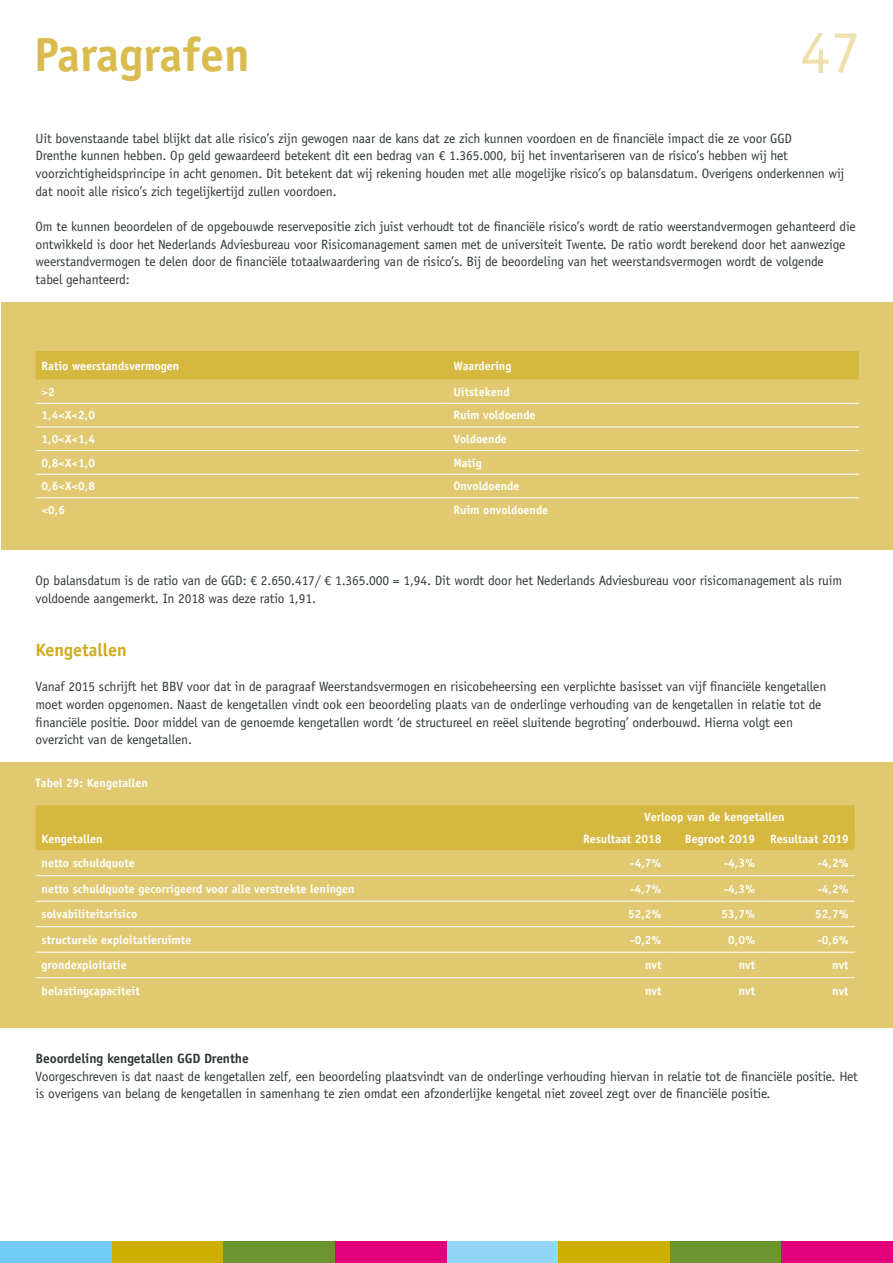
<style>
.page{position:relative;width:893px;height:1263px;background:#fff}
.page>*{position:absolute;margin:0;border:0;box-sizing:border-box;transform-origin:0 0}
.t1{font:60px "Officina Sans Std";color:#ede0ac}
.t2{font:700 48px "Officina Sans Std";color:#d9bc4d}
.t3{font:700 18px "Officina Sans Std";color:#cfaa1e}
.t4{font:13.5px/17.7px "Officina Sans Std";letter-spacing:-.01em;color:#303a34}
.t5{font:700 13.5px "Officina Sans Std";letter-spacing:-.01em;color:#303a34}
.t6{font:700 12px "Officina Sans Std";color:#fff}
</style>
<div class="page">
<div style="left:111px;top:1242px;width:112px;height:21px;background:#ccaf01"></div>
<div style="left:223px;top:1242px;width:112px;height:21px;background:#69942e"></div>
<div style="left:446px;top:1242px;width:112px;height:21px;background:#93d5f6"></div>
<div style="left:335px;top:1242px;width:111px;height:21px;background:#e3007a"></div>
<div style="left:0;top:1242px;width:112px;height:21px;background:#71cbf4"></div>
<div style="left:558px;top:1242px;width:112px;height:21px;background:#ccaf01"></div>
<div style="left:670px;top:1242px;width:111px;height:21px;background:#69942e"></div>
<div style="left:781px;top:1242px;width:112px;height:21px;background:#e3007a"></div>
<div style="left:0;top:762px;width:893px;height:266px;background:#e0c971"></div>
<div style="left:2px;top:302px;width:891px;height:248px;background:#e0c971"></div>
<div style="left:36px;top:351px;width:823px;height:29px;background:#d6b841"></div>
<svg style="left:36px;top:402px;width:823px;height:97px"></svg>
<hr style="left:36px;top:403px;width:411px;height:1px;background:#fff">
<hr style="left:447px;top:403px;width:412px;height:1px;background:#fff">
<hr style="left:36px;top:427px;width:411px;height:1px;background:#fff">
<hr style="left:447px;top:427px;width:412px;height:1px;background:#fff">
<hr style="left:36px;top:450px;width:411px;height:1px;background:#fff">
<hr style="left:447px;top:450px;width:412px;height:1px;background:#fff">
<hr style="left:36px;top:474px;width:411px;height:1px;background:#fff">
<hr style="left:447px;top:474px;width:412px;height:1px;background:#fff">
<hr style="left:36px;top:497px;width:411px;height:1px;background:#fff">
<hr style="left:447px;top:497px;width:412px;height:1px;background:#fff">
<div style="left:36px;top:805px;width:819px;height:45px;background:#d6b841"></div>
<svg style="left:36px;top:876px;width:819px;height:103px"></svg>
<hr style="left:36px;top:875px;width:538px;height:1px;background:#fff">
<hr style="left:574px;top:875px;width:94px;height:1px;background:#fff">
<hr style="left:668px;top:875px;width:93px;height:1px;background:#fff">
<hr style="left:761px;top:875px;width:94px;height:1px;background:#fff">
<hr style="left:36px;top:901px;width:538px;height:1px;background:#fff">
<hr style="left:574px;top:901px;width:94px;height:1px;background:#fff">
<hr style="left:668px;top:901px;width:93px;height:1px;background:#fff">
<hr style="left:761px;top:901px;width:94px;height:1px;background:#fff">
<hr style="left:36px;top:926px;width:538px;height:1px;background:#fff">
<hr style="left:574px;top:926px;width:94px;height:1px;background:#fff">
<hr style="left:668px;top:926px;width:93px;height:1px;background:#fff">
<hr style="left:761px;top:926px;width:94px;height:1px;background:#fff">
<hr style="left:36px;top:952px;width:538px;height:1px;background:#fff">
<hr style="left:574px;top:952px;width:94px;height:1px;background:#fff">
<hr style="left:668px;top:952px;width:93px;height:1px;background:#fff">
<hr style="left:761px;top:952px;width:94px;height:1px;background:#fff">
<hr style="left:36px;top:977px;width:538px;height:1px;background:#fff">
<hr style="left:574px;top:977px;width:94px;height:1px;background:#fff">
<hr style="left:668px;top:977px;width:93px;height:1px;background:#fff">
<hr style="left:761px;top:977px;width:94px;height:1px;background:#fff">
<h2 class="t2" style="left:34px;top:25px;width:218px">Paragrafen</h2>
<h1 class="t1" style="left:800px;top:17px;width:61px">47</h1>
<p class="t4" style="left:36px;top:129px;width:810px">Uit bovenstaande tabel blijkt dat alle risico’s zijn gewogen naar de kans dat ze zich kunnen voordoen en de financiële impact die ze voor GGD<br>Drenthe kunnen hebben. Op geld gewaardeerd betekent dit een bedrag van € 1.365.000, bij het inventariseren van de risico’s hebben wij het voorzichtigheidsprincipe in acht genomen. Dit betekent dat wij rekening houden met alle mogelijke risico’s op balansdatum. Overigens onderkennen wij dat nooit alle risico’s zich tegelijkertijd zullen voordoen.</p>
<p class="t4" style="left:36px;top:218px;width:822px">Om te kunnen beoordelen of de opgebouwde reservepositie zich juist verhoudt tot de financiële risico’s wordt de ratio weerstandvermogen gehanteerd die ontwikkeld is door het Nederlands Adviesbureau voor Risicomanagement samen met de universiteit Twente. De ratio wordt berekend door het aanwezige weerstandvermogen te delen door de financiële totaalwaardering van de risico’s. Bij de beoordeling van het weerstandsvermogen wordt de volgende<br>tabel gehanteerd:</p>
<p class="t6" style="left:42px;top:358px;width:139px">Ratio weerstandsvermogen</p>
<p class="t6" style="left:453px;top:358px;width:59px">Waardering</p>
<p class="t6" style="left:42px;top:384px;width:15px">&gt;2</p>
<p class="t6" style="left:453px;top:384px;width:58px">Uitstekend</p>
<p class="t6" style="left:42px;top:408px;width:55px">1,4&lt;X&lt;2,0</p>
<p class="t6" style="left:453px;top:408px;width:84px">Ruim voldoende</p>
<p class="t6" style="left:42px;top:431px;width:55px">1,0&lt;X&lt;1,4</p>
<p class="t6" style="left:453px;top:431px;width:55px">Voldoende</p>
<p class="t6" style="left:42px;top:455px;width:55px">0,8&lt;X&lt;1,0</p>
<p class="t6" style="left:453px;top:455px;width:30px">Matig</p>
<p class="t6" style="left:42px;top:479px;width:55px">0,6&lt;X&lt;0,8</p>
<p class="t6" style="left:453px;top:479px;width:68px">Onvoldoende</p>
<p class="t6" style="left:42px;top:502px;width:25px">&lt;0,6</p>
<p class="t6" style="left:453px;top:502px;width:96px">Ruim onvoldoende</p>
<p class="t4" style="left:36px;top:572px;width:808px">Op balansdatum is de ratio van de GGD: € 2.650.417/ € 1.365.000 = 1,94. Dit wordt door het Nederlands Adviesbureau voor risicomanagement als ruim voldoende aangemerkt. In 2018 was deze ratio 1,91.</p>
<h3 class="t3" style="left:36px;top:638px;width:93px">Kengetallen</h3>
<p class="t4" style="left:36px;top:678px;width:792px">Vanaf 2015 schrijft het BBV voor dat in de paragraaf Weerstandsvermogen en risicobeheersing een verplichte basisset van vijf financiële kengetallen moet worden opgenomen. Naast de kengetallen vindt ook een beoordeling plaats van de onderlinge verhouding van de kengetallen in relatie tot de financiële positie. Door middel van de genoemde kengetallen wordt ‘de structureel en reëel sluitende begroting’ onderbouwd. Hierna volgt een overzicht van de kengetallen.</p>
<p class="t6" style="left:36px;top:775px;width:114px">Tabel 29: Kengetallen</p>
<p class="t6" style="left:644px;top:809px;width:142px">Verloop van de kengetallen</p>
<p class="t6" style="left:42px;top:832px;width:63px">Kengetallen</p>
<p class="t6" style="left:583px;top:832px;width:80px">Resultaat 2018</p>
<p class="t6" style="left:685px;top:832px;width:72px">Begroot 2019</p>
<p class="t6" style="left:770px;top:832px;width:80px">Resultaat 2019</p>
<p class="t6" style="left:42px;top:856px;width:95px">netto schuldquote</p>
<p class="t6" style="left:630px;top:856px;width:33px">-4,7%</p>
<p class="t6" style="left:724px;top:856px;width:33px">-4,3%</p>
<p class="t6" style="left:817px;top:856px;width:33px">-4,2%</p>
<p class="t6" style="left:42px;top:881px;width:315px">netto schuldquote gecorrigeerd voor alle verstrekte leningen</p>
<p class="t6" style="left:630px;top:881px;width:33px">-4,7%</p>
<p class="t6" style="left:724px;top:881px;width:33px">-4,3%</p>
<p class="t6" style="left:817px;top:881px;width:33px">-4,2%</p>
<p class="t6" style="left:42px;top:907px;width:97px">solvabiliteitsrisico</p>
<p class="t6" style="left:628px;top:907px;width:35px">52,2%</p>
<p class="t6" style="left:722px;top:907px;width:35px">53,7%</p>
<p class="t6" style="left:815px;top:907px;width:35px">52,7%</p>
<p class="t6" style="left:42px;top:932px;width:151px">structurele exploitatieruimte</p>
<p class="t6" style="left:630px;top:932px;width:33px">-0,2%</p>
<p class="t6" style="left:728px;top:932px;width:28px">0,0%</p>
<p class="t6" style="left:817px;top:932px;width:33px">-0,6%</p>
<p class="t6" style="left:42px;top:958px;width:87px">grondexploitatie</p>
<p class="t6" style="left:645px;top:958px;width:18px">nvt</p>
<p class="t6" style="left:739px;top:958px;width:18px">nvt</p>
<p class="t6" style="left:832px;top:958px;width:18px">nvt</p>
<p class="t6" style="left:42px;top:983px;width:100px">belastingcapaciteit</p>
<p class="t6" style="left:645px;top:983px;width:18px">nvt</p>
<p class="t6" style="left:739px;top:983px;width:18px">nvt</p>
<p class="t6" style="left:832px;top:983px;width:18px">nvt</p>
<p class="t5" style="left:36px;top:1050px;width:215px">Beoordeling kengetallen GGD Drenthe</p>
<p class="t4" style="left:36px;top:1067px;width:824px">Voorgeschreven is dat naast de kengetallen zelf, een beoordeling plaatsvindt van de onderlinge verhouding hiervan in relatie tot de financiële positie. Het is overigens van belang de kengetallen in samenhang te zien omdat een afzonderlijke kengetal niet zoveel zegt over de financiële positie.</p>
</div>
